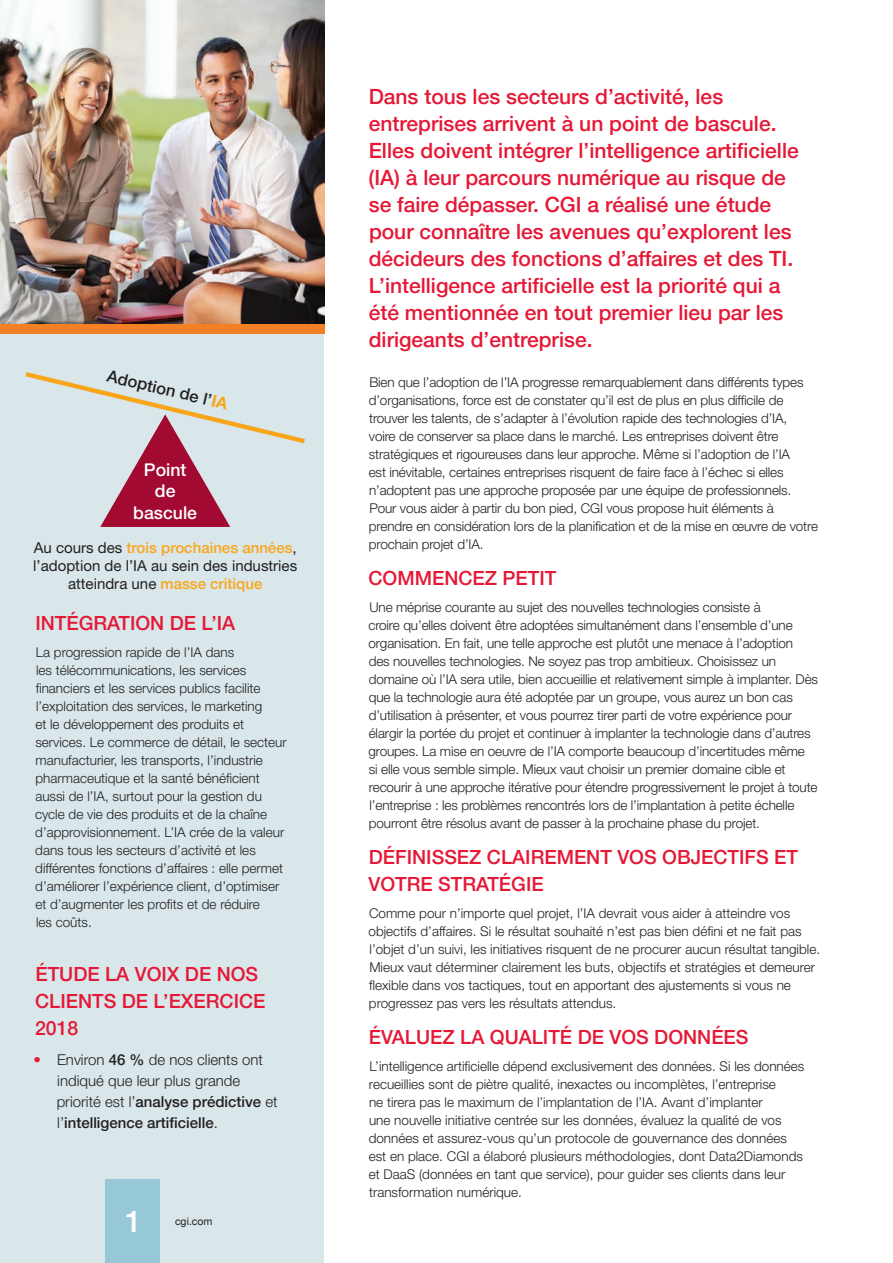
<style>
.page{position:relative;width:893px;height:1263px;background:#fff}
.page>*{position:absolute;margin:0;border:0;box-sizing:border-box;transform-origin:0 0}
.t1{font:500 30px "Helvetica Neue LT";color:#fff}
.t2{font:500 21px/27px "Helvetica Neue LT";color:#e51836}
.t3{font:500 19.5px/27px "Helvetica Neue LT";color:#e51836}
.t4{font:500 17.7px/21.1px "Helvetica Neue LT";color:#fff;text-align:center}
.t5{font:500 16.5px "Helvetica Neue LT";color:#231f20}
.t6{font:15px/18px "Helvetica Neue LT";color:#231f20;text-align:center}
.t7{font:500 15px/21px "Helvetica Neue LT";color:#231f20}
.t8{font:300 15px/21px "Helvetica Neue LT Std";color:#231f20;text-align:center}
.t9{font:300 13.5px/18px "Helvetica Neue LT Std";letter-spacing:-.01em;color:#231f20}
.t10{font:10.5px "Helvetica Neue LT";color:#231f20}
.s1{font-family:"Helvetica Neue LT Std";font-weight:700;color:#f9a51b}
.s2{font-weight:500;color:#f9a51b}
.s3{color:#e31c37}
.s4{font-family:"Helvetica Neue LT";font-weight:500}
.s5{font-family:"Helvetica Neue LT Std";font-weight:300}
</style>
<div class="page">
<div style="left:0;top:324px;width:324px;height:939px;background:#d9e7eb"></div>
<img style="left:0;top:0;width:324px;height:324px">
<svg style="left:26px;top:372px;width:279px;height:155px"></svg>
<div style="left:0;top:324px;width:324px;height:9px;background:#f48026"></div>
<div style="left:105px;top:1180px;width:55px;height:83px;background:#96c8d7"></div>
<p class="t5" style="left:110px;top:366px;width:125px;rotate:13deg">Adoption de l’<span class="s1">IA</span></p>
<h3 class="t4" style="left:133px;top:459px;width:65px">Point de bascule</h3>
<p class="t6" style="left:33px;top:538px;width:266px">Au cours des <span class="s2">trois prochaines années</span>, l’adoption de l’IA au sein des industries atteindra une <span class="s2">masse critique</span></p>
<h3 class="t3" style="left:35px;top:609px;width:201px">INTÉGRATION DE L’IA</h3>
<p class="t9" style="left:35px;top:643px;width:253px">La progression rapide de l’IA dans<br>les télécommunications, les services financiers et les services publics facilite l’exploitation des services, le marketing<br>et le développement des produits et services. Le commerce de détail, le secteur manufacturier, les transports, l’industrie pharmaceutique et la santé bénéficient aussi de l’IA, surtout pour la gestion du cycle de vie des produits et de la chaîne d’approvisionnement. L’IA crée de la valeur dans tous les secteurs d’activité et les différentes fonctions d’affaires : elle permet d’améliorer l’expérience client, d’optimiser et d’augmenter les profits et de réduire<br>les coûts.</p>
<h3 class="t3" style="left:35px;top:960px;width:232px">ÉTUDE LA VOIX DE NOS<br>CLIENTS DE L’EXERCICE<br>2018</h3>
<p class="t8" style="left:34px;top:1048px;width:231px"><span class="s3">•</span> Environ <span class="s4">46 %</span> de nos clients ont indiqué que leur plus grande</p>
<p class="t7" style="left:57px;top:1091px;width:222px"><span class="s5">priorité est l’</span>analyse prédictive <span class="s5">et l’</span>intelligence artificielle<span class="s5">.</span></p>
<h1 class="t1" style="left:125px;top:1204px;width:18px">1</h1>
<p class="t10" style="left:175px;top:1215px;width:39px">cgi.com</p>
<p class="t2" style="left:368px;top:83px;width:432px">Dans tous les secteurs d’activité, les entreprises arrivent à un point de bascule.<br>Elles doivent intégrer l’intelligence artificielle (IA) à leur parcours numérique au risque de se faire dépasser. CGI a réalisé une étude pour connaître les avenues qu’explorent les décideurs des fonctions d’affaires et des TI.<br>L’intelligence artificielle est la priorité qui a été mentionnée en tout premier lieu par les dirigeants d’entreprise.</p>
<p class="t9" style="left:369px;top:373px;width:451px">Bien que l’adoption de l’IA progresse remarquablement dans différents types d’organisations, force est de constater qu’il est de plus en plus difficile de trouver les talents, de s’adapter à l’évolution rapide des technologies d’IA,<br>voire de conserver sa place dans le marché. Les entreprises doivent être stratégiques et rigoureuses dans leur approche. Même si l’adoption de l’IA<br>est inévitable, certaines entreprises risquent de faire face à l’échec si elles n’adoptent pas une approche proposée par une équipe de professionnels.<br>Pour vous aider à partir du bon pied, CGI vous propose huit éléments à prendre en considération lors de la planification et de la mise en œuvre de votre prochain projet d’IA.</p>
<h3 class="t3" style="left:368px;top:564px;width:189px">COMMENCEZ PETIT</h3>
<p class="t9" style="left:368px;top:598px;width:451px">Une méprise courante au sujet des nouvelles technologies consiste à<br>croire qu’elles doivent être adoptées simultanément dans l’ensemble d’une organisation. En fait, une telle approche est plutôt une menace à l’adoption<br>des nouvelles technologies. Ne soyez pas trop ambitieux. Choisissez un domaine où l’IA sera utile, bien accueillie et relativement simple à implanter. Dès que la technologie aura été adoptée par un groupe, vous aurez un bon cas d’utilisation à présenter, et vous pourrez tirer parti de votre expérience pour élargir la portée du projet et continuer à implanter la technologie dans d’autres groupes. La mise en oeuvre de l’IA comporte beaucoup d’incertitudes même<br>si elle vous semble simple. Mieux vaut choisir un premier domaine cible et recourir à une approche itérative pour étendre progressivement le projet à toute l’entreprise : les problèmes rencontrés lors de l’implantation à petite échelle pourront être résolus avant de passer à la prochaine phase du projet.</p>
<h3 class="t3" style="left:368px;top:843px;width:431px">DÉFINISSEZ CLAIREMENT VOS OBJECTIFS ET<br>VOTRE STRATÉGIE</h3>
<p class="t9" style="left:368px;top:904px;width:453px">Comme pour n’importe quel projet, l’IA devrait vous aider à atteindre vos objectifs d’affaires. Si le résultat souhaité n’est pas bien défini et ne fait pas l’objet d’un suivi, les initiatives risquent de ne procurer aucun résultat tangible.<br>Mieux vaut déterminer clairement les buts, objectifs et stratégies et demeurer flexible dans vos tactiques, tout en apportant des ajustements si vous ne progressez pas vers les résultats attendus.</p>
<h3 class="t3" style="left:369px;top:1023px;width:381px">ÉVALUEZ LA QUALITÉ DE VOS DONNÉES</h3>
<p class="t9" style="left:369px;top:1057px;width:437px">L’intelligence artificielle dépend exclusivement des données. Si les données recueillies sont de piètre qualité, inexactes ou incomplètes, l’entreprise<br>ne tirera pas le maximum de l’implantation de l’IA. Avant d’implanter<br>une nouvelle initiative centrée sur les données, évaluez la qualité de vos données et assurez-vous qu’un protocole de gouvernance des données est en place. CGI a élaboré plusieurs méthodologies, dont Data2Diamonds et DaaS (données en tant que service), pour guider ses clients dans leur transformation numérique.</p>
</div>
